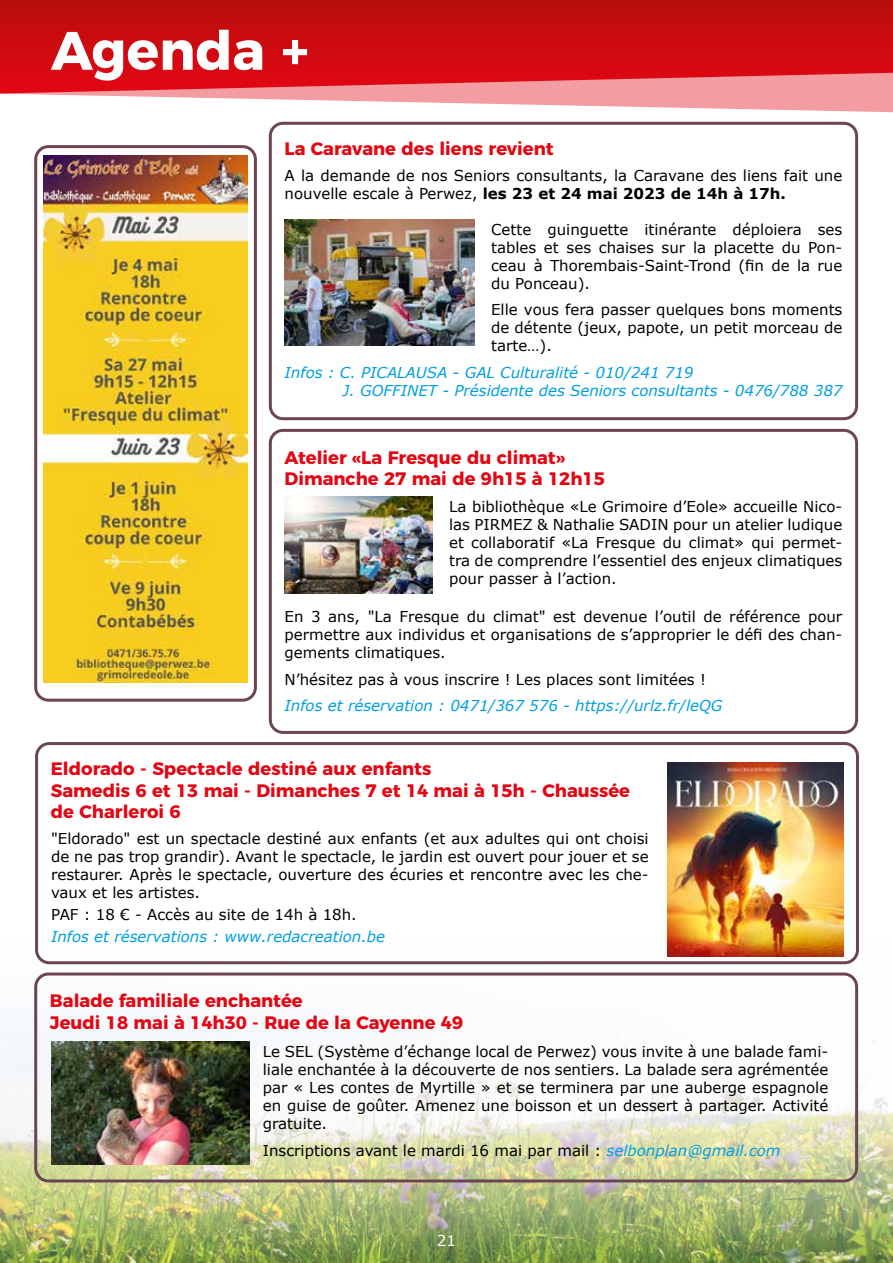
<style>
.page{position:relative;width:893px;height:1263px;background:#fff}
.page>*{position:absolute;margin:0;border:0;box-sizing:border-box;transform-origin:0 0}
.t1{font:700 54px "Montserrat";color:#fff}
.t2{font:700 18px/21.6px "Montserrat";color:#e30613}
.t3{font:15px/18px "Verdana";color:#000;text-align:justify}
.t4{font:italic 15px/18px "Verdana";color:#009fe3}
.t5{font:15px "Verdana";color:#fff}
.s1{font-weight:700}
.s2{font-style:italic;color:#009fe3}
</style>
<div class="page">
<img style="left:0;top:913px;width:893px;height:350px">
<svg style="left:23px;top:94px;width:870px;height:19px"></svg>
<svg style="left:0;top:0;width:893px;height:94px;background:#cf1b20"></svg>
<div style="left:34px;top:145px;width:223px;height:557px;border:3px solid #6b4554;border-radius:13px"></div>
<img style="left:44px;top:156px;width:204px;height:487px">
<div style="left:269px;top:429px;width:589px;height:305px;border:3px solid #6b4554;border-radius:13px"></div>
<img style="left:285px;top:497px;width:147px;height:96px">
<div style="left:269px;top:122px;width:589px;height:298px;border:3px solid #6b4554;border-radius:13px"></div>
<img style="left:285px;top:219px;width:189px;height:126px">
<div style="left:34px;top:972px;width:824px;height:210px;border:3px solid #6b4554;border-radius:13px"></div>
<img style="left:51px;top:1042px;width:198px;height:122px">
<img style="left:44px;top:643px;width:204px;height:39px">
<div style="left:35px;top:742px;width:824px;height:222px;border:3px solid #6b4554;border-radius:13px"></div>
<img style="left:668px;top:762px;width:175px;height:195px">
<h1 class="t1" style="left:51px;top:6px;width:259px">Agenda +</h1>
<p class="t2" style="left:285px;top:136px;width:271px">La Caravane des liens revient</p>
<p class="t3" style="left:285px;top:167px;width:559px">A la demande de nos Seniors consultants, la Caravane des liens fait une nouvelle escale à Perwez, <span class="s1">les 23 et 24 mai 2023 de 14h à 17h.</span></p>
<p class="t3" style="left:491px;top:220px;width:353px">Cette guinguette itinérante déploiera ses tables et ses chaises sur la placette du Pon&shy;ceau à Thorembais-Saint-Trond (fin de la rue du Ponceau).</p>
<p class="t3" style="left:491px;top:301px;width:353px">Elle vous fera passer quelques bons moments de détente (jeux, papote, un petit morceau de tarte…).</p>
<p class="t4" style="left:343px;top:363px;width:501px;text-indent:-58px">Infos : C. PICALAUSA - GAL Culturalité - 010/241 719<br>J. GOFFINET - Présidente des Seniors consultants - 0476/788 387</p>
<p class="t2" style="left:285px;top:445px;width:322px">Atelier «La Fresque du climat»<br>Dimanche 27 mai de 9h15 à 12h15</p>
<p class="t3" style="left:449px;top:497px;width:395px">La bibliothèque «Le Grimoire d’Eole» accueille Nico&shy;las PIRMEZ &amp; Nathalie SADIN pour un atelier ludique et collaboratif «La Fresque du climat» qui permet&shy;tra de comprendre l’essentiel des enjeux climatiques pour passer à l’action.</p>
<p class="t3" style="left:285px;top:608px;width:559px">En 3 ans, "La Fresque du climat" est devenue l’outil de référence pour permettre aux individus et organisations de s’approprier le défi des chan&shy;gements climatiques.</p>
<p class="t3" style="left:285px;top:670px;width:423px">N’hésitez pas à vous inscrire ! Les places sont limitées !</p>
<p class="t4" style="left:285px;top:697px;width:439px">Infos et réservation : 0471/367 576 - https://urlz.fr/leQG</p>
<p class="t2" style="left:51px;top:757px;width:581px">Eldorado - Spectacle destiné aux enfants<br>Samedis 6 et 13 mai - Dimanches 7 et 14 mai à 15h - Chaussée de Charleroi 6</p>
<p class="t3" style="left:51px;top:829px;width:599px">"Eldorado" est un spectacle destiné aux enfants (et aux adultes qui ont choisi de ne pas trop grandir). Avant le spectacle, le jardin est ouvert pour jouer et se restaurer. Après le spectacle, ouverture des écuries et rencontre avec les che&shy;vaux et les artistes.</p>
<p class="t3" style="left:51px;top:905px;width:307px">PAF : 18 € - Accès au site de 14h à 18h.</p>
<p class="t4" style="left:51px;top:928px;width:336px">Infos et réservations : www.redacreation.be</p>
<p class="t2" style="left:50px;top:988px;width:415px">Balade familiale enchantée<br>Jeudi 18 mai à 14h30 - Rue de la Cayenne 49</p>
<p class="t3" style="left:263px;top:1043px;width:567px">Le SEL (Système d’échange local de Perwez) vous invite à une balade fami&shy;liale enchantée à la découverte de nos sentiers. La balade sera agrémentée par « Les contes de Myrtille » et se terminera par une auberge espagnole en guise de goûter. Amenez une boisson et un dessert à partager. Activité gratuite.</p>
<p class="t3" style="left:263px;top:1141px;width:519px">Inscriptions avant le mardi 16 mai par mail : <span class="s2">selbonplan@gmail.com</span></p>
<p class="t5" style="left:437px;top:1230px;width:21px">21</p>
</div>
